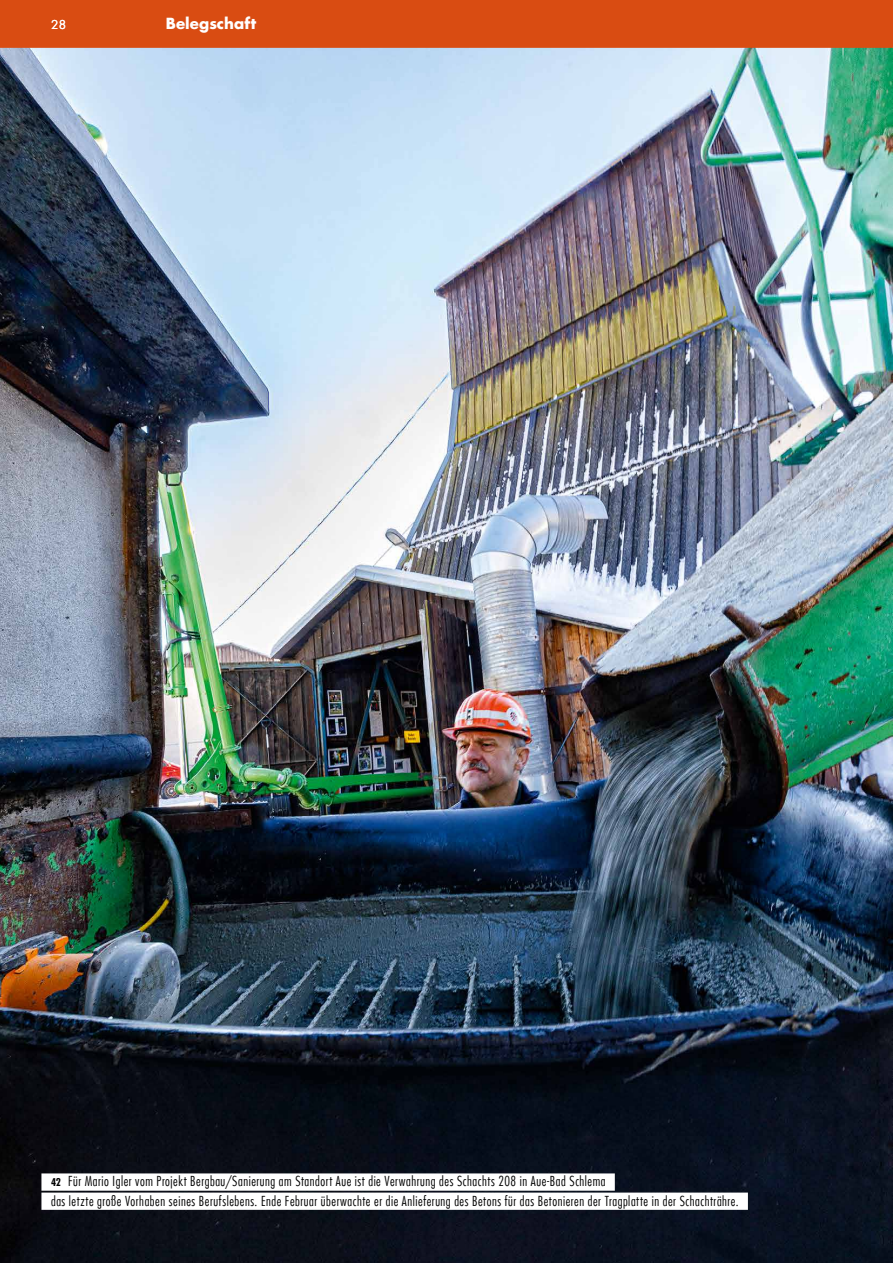
<style>
.page{position:relative;width:893px;height:1263px;background:#fff}
.page>*{position:absolute;margin:0;border:0;box-sizing:border-box;transform-origin:0 0}
.t1{font:700 15px "Futura Com";letter-spacing:.005em;color:#fff}
.t2{font:300 condensed 13.5px/19.2px "Futura Com";letter-spacing:.04em;color:#000}
.t3{font:12px "Futura Com";color:#fff}
.t4{font:700 condensed 10.5px "Futura Com";color:#000}
</style>
<div class="page">
<img style="left:0;top:48px;width:893px;height:1215px">
<div style="left:0;top:0;width:893px;height:48px;background:#d94c12"></div>
<div style="left:41px;top:1173px;width:574px;height:18px;background:#fff"></div>
<div style="left:41px;top:1192px;width:707px;height:18px;background:#fff"></div>
<p class="t3" style="left:51px;top:16px;width:16px">28</p>
<p class="t1" style="left:166px;top:12px;width:92px">Belegschaft</p>
<p class="t2" style="left:51px;top:1172px;width:689px;text-indent:17px">Für Mario Igler vom Projekt Bergbau/Sanierung am Standort Aue ist die Verwahrung des Schachts 208 in Aue-Bad Schlema<br>das letzte große Vorhaben seines Berufslebens. Ende Februar überwachte er die Anlieferung des Betons für das Betonieren der Tragplatte in der Schachträhre.</p>
<p class="t4" style="left:51px;top:1175px;width:12px">42</p>
</div>
